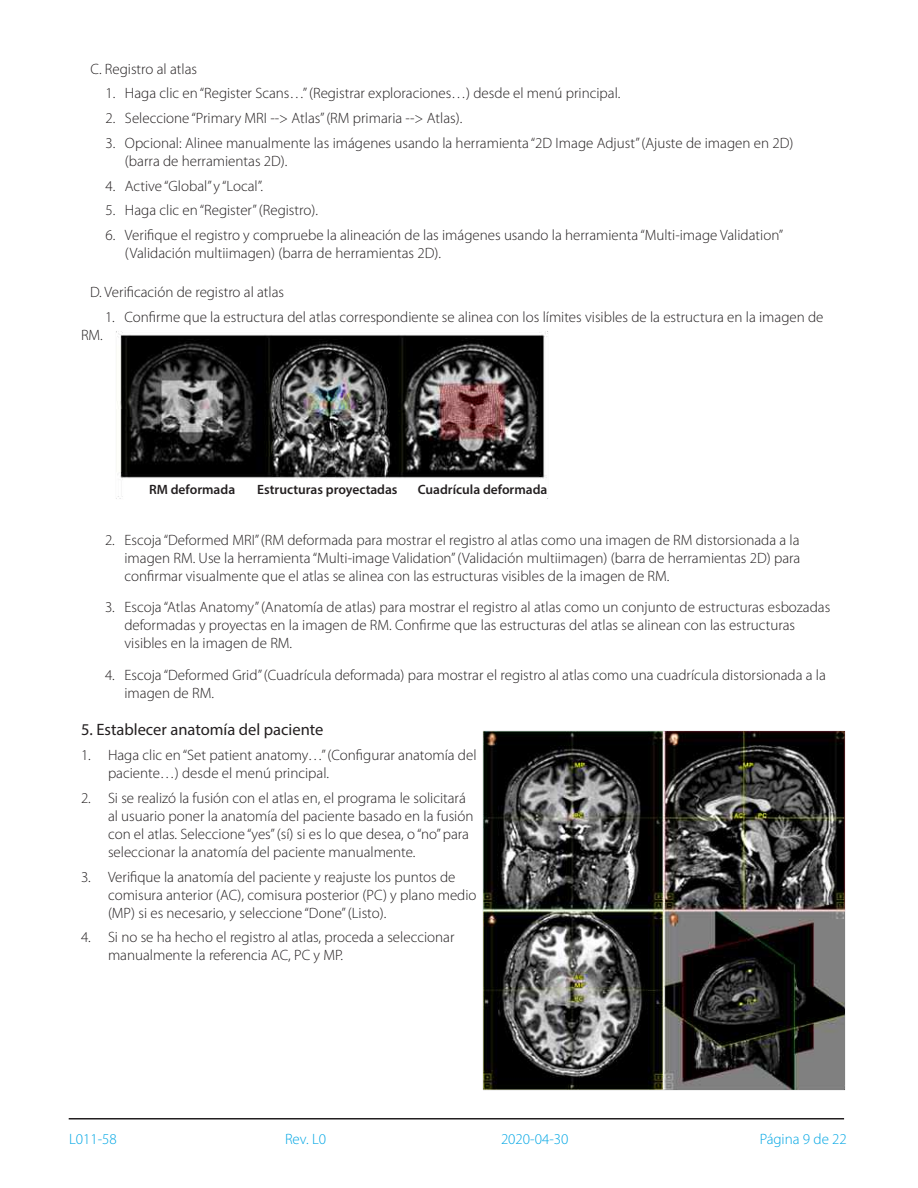
<style>
.page{position:relative;width:918px;height:1188px;background:#fff}
.page>*{position:absolute;margin:0;border:0;box-sizing:border-box;transform-origin:0 0}
.t1{font:16.5px "Myriad Pro";color:#231f20}
.t2{font:300 15px/18px "Myriad Pro";color:#231f20}
.t3{font:300 15px "Myriad Pro";color:#00a6e4}
.t4{font:600 13.5px "Myriad Pro";color:#231f20}
</style>
<div class="page">
<hr style="left:69px;top:1118px;width:775px;height:2px;background:#231f20">
<img style="left:116px;top:331px;width:432px;height:168px">
<div style="left:124px;top:479px;width:420px;height:28px;background:#fff"></div>
<img style="left:483px;top:731px;width:362px;height:359px">
<p class="t2" style="left:90px;top:60px;width:108px">C. Registro al atlas</p>
<p class="t2" style="left:105px;top:85px;width:516px">1. Haga clic en “Register Scans…” (Registrar exploraciones…) desde el menú principal.</p>
<p class="t2" style="left:105px;top:109px;width:358px">2. Seleccione “Primary MRI --&gt; Atlas” (RM primaria --&gt; Atlas).</p>
<p class="t2" style="left:125px;top:134px;width:670px;text-indent:-20px">3. Opcional: Alinee manualmente las imágenes usando la herramienta “2D Image Adjust” (Ajuste de imagen en 2D) (barra de herramientas 2D).</p>
<p class="t2" style="left:105px;top:177px;width:159px">4. Active “Global” y “Local”.</p>
<p class="t2" style="left:105px;top:202px;width:214px">5. Haga clic en “Register” (Registro).</p>
<p class="t2" style="left:125px;top:226px;width:660px;text-indent:-20px">6. Verifique el registro y compruebe la alineación de las imágenes usando la herramienta “Multi-image Validation” (Validación multiimagen) (barra de herramientas 2D).</p>
<p class="t2" style="left:90px;top:284px;width:196px">D. Verificación de registro al atlas</p>
<p class="t2" style="left:105px;top:308px;width:720px">1. Confirme que la estructura del atlas correspondiente se alinea con los límites visibles de la estructura en la imagen de</p>
<p class="t2" style="left:81px;top:326px;width:23px">RM.</p>
<p class="t4" style="left:149px;top:481px;width:88px">RM deformada</p>
<p class="t4" style="left:257px;top:481px;width:142px">Estructuras proyectadas</p>
<p class="t4" style="left:418px;top:481px;width:131px">Cuadrícula deformada</p>
<p class="t2" style="left:124px;top:531px;width:677px;text-align:justify;text-indent:-20px">2. Escoja “Deformed MRI” (RM deformada para mostrar el registro al atlas como una imagen de RM distorsionada a la imagen RM. Use la herramienta “Multi-image Validation” (Validación multiimagen) (barra de herramientas 2D) para confirmar visualmente que el atlas se alinea con las estructuras visibles de la imagen de RM.</p>
<p class="t2" style="left:124px;top:599px;width:707px;text-indent:-20px">3. Escoja “Atlas Anatomy” (Anatomía de atlas) para mostrar el registro al atlas como un conjunto de estructuras esbozadas deformadas y proyectas en la imagen de RM. Confirme que las estructuras del atlas se alinean con las estructuras visibles en la imagen de RM.</p>
<p class="t2" style="left:124px;top:666px;width:703px;text-indent:-20px">4. Escoja “Deformed Grid” (Cuadrícula deformada) para mostrar el registro al atlas como una cuadrícula distorsionada a la imagen de RM.</p>
<p class="t1" style="left:81px;top:720px;width:244px">5. Establecer anatomía del paciente</p>
<p class="t2" style="left:108px;top:746px;width:370px;text-indent:-27px">1. Haga clic en “Set patient anatomy…” (Configurar anatomía del paciente…) desde el menú principal.</p>
<p class="t2" style="left:108px;top:789px;width:367px;text-indent:-27px">2. Si se realizó la fusión con el atlas en, el programa le solicitará al usuario poner la anatomía del paciente basado en la fusión con el atlas. Seleccione “yes” (sí) si es lo que desea, o “no” para seleccionar la anatomía del paciente manualmente.</p>
<p class="t2" style="left:108px;top:868px;width:370px;text-indent:-27px">3. Verifique la anatomía del paciente y reajuste los puntos de comisura anterior (AC), comisura posterior (PC) y plano medio (MP) si es necesario, y seleccione “Done” (Listo).</p>
<p class="t2" style="left:108px;top:929px;width:348px;text-indent:-27px">4. Si no se ha hecho el registro al atlas, proceda a seleccionar manualmente la referencia AC, PC y MP.</p>
<p class="t3" style="left:69px;top:1131px;width:49px">L011-58</p>
<p class="t3" style="left:285px;top:1131px;width:43px">Rev. L0</p>
<p class="t3" style="left:501px;top:1131px;width:69px">2020-04-30</p>
<p class="t3" style="left:760px;top:1131px;width:89px">Página 9 de 22</p>
</div>
